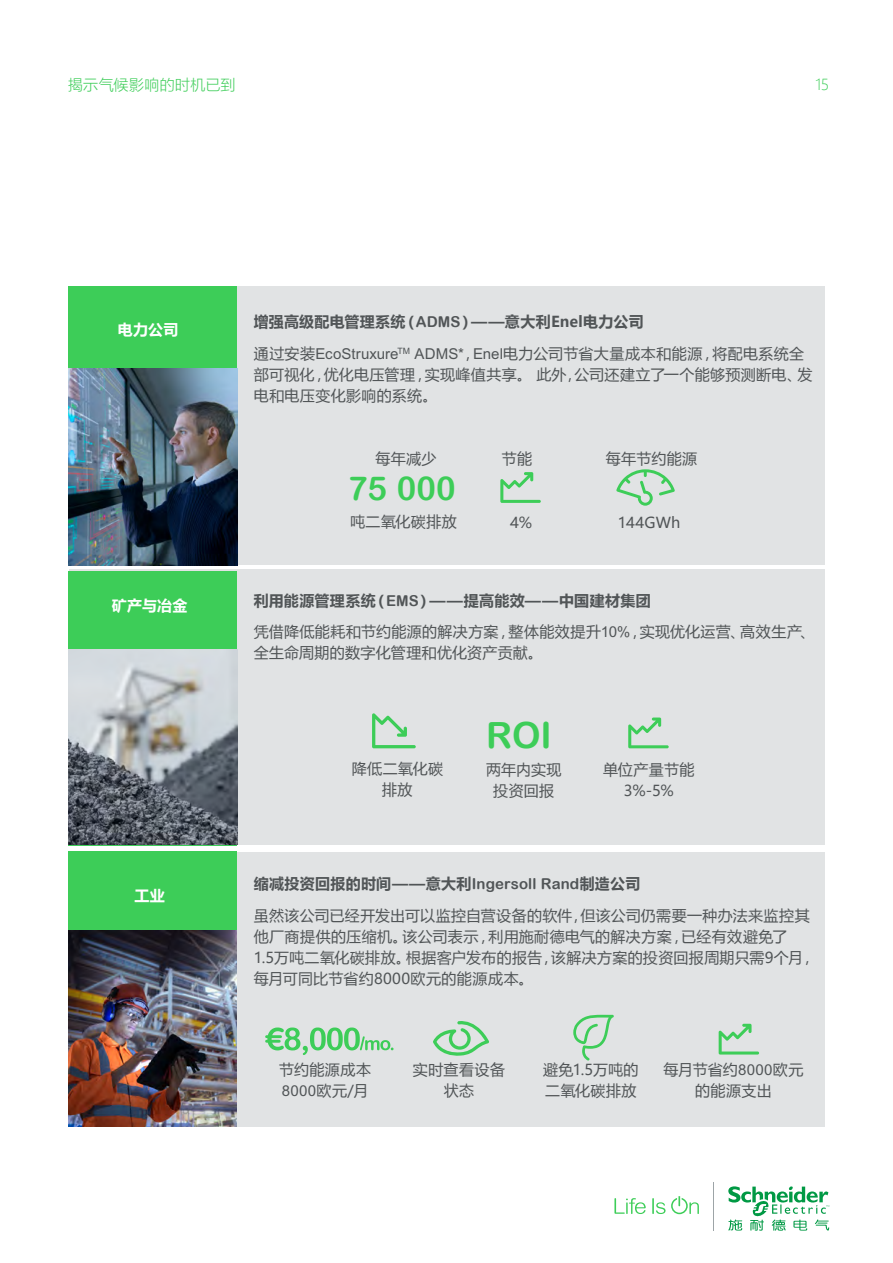
<style>
.page{position:relative;width:893px;height:1263px;background:#fff}
.page>*{position:absolute;margin:0;border:0;box-sizing:border-box;transform-origin:0 0}
.t1{font:700 36.15px "Arial Rounded MT Std";color:#3dcd58}
.t2{font:700 33px "Arial Rounded MT Std";color:#3dcd58}
.t3{font:15px/21px "Microsoft Ya Hei";letter-spacing:.02em;color:#515557}
.t4{font:700 15px/31.8px "Microsoft Ya Hei";letter-spacing:.015em;color:#515557}
.t5{font:300 15px "Microsoft Ya Hei";letter-spacing:.015em;color:#3dcd58}
.t6{font:700 15px "Microsoft Ya Hei";letter-spacing:.015em;color:#fff}
.t7{font:15px "Arial MT Pro";color:#515557}
.s1{font-family:"Arial Rounded MT Std"}
.s2{font-weight:400}
.s3{font-family:"Arial MT Std";font-weight:400}
.s4{font-weight:700}
.s5{font-family:"Arial Rounded MT Std";font-weight:700}
.s6{font-family:"Arial MT Pro"}
.s7{font-family:"Microsoft Ya Hei"}
</style>
<div class="page">
<div style="left:69px;top:286px;width:756px;height:278px;background:#e1e3e4"></div>
<div style="left:69px;top:569px;width:756px;height:276px;background:#e1e3e4"></div>
<div style="left:69px;top:851px;width:756px;height:275px;background:#e1e3e4"></div>
<div style="left:68px;top:286px;width:169px;height:276px;background:#3dcd58"></div>
<div style="left:68px;top:571px;width:169px;height:274px;background:#3dcd58"></div>
<div style="left:68px;top:852px;width:169px;height:274px;background:#3dcd58"></div>
<svg style="left:500px;top:472px;width:41px;height:31px"></svg>
<svg style="left:616px;top:469px;width:59px;height:37px"></svg>
<svg style="left:628px;top:717px;width:41px;height:31px"></svg>
<svg style="left:372px;top:713px;width:44px;height:35px"></svg>
<img style="left:68px;top:369px;width:169px;height:196px">
<img style="left:68px;top:649px;width:169px;height:196px">
<img style="left:68px;top:930px;width:168px;height:196px">
<svg style="left:433px;top:1021px;width:56px;height:35px"></svg>
<svg style="left:719px;top:1024px;width:40px;height:30px"></svg>
<svg style="left:573px;top:1015px;width:41px;height:45px"></svg>
<svg style="left:265px;top:1027px;width:129px;height:28px"></svg>
<svg style="left:728px;top:1186px;width:101px;height:45px"></svg>
<svg style="left:614px;top:1198px;width:32px;height:16px"></svg>
<svg style="left:652px;top:1198px;width:13px;height:16px"></svg>
<svg style="left:671px;top:1196px;width:28px;height:18px"></svg>
<hr style="left:713px;top:1182px;width:1px;height:49px;background:#9da4a7">
<p class="t5" style="left:68px;top:75px;width:169px">揭示气候影响的时机已到</p>
<p class="t5" style="left:815px;top:75px;width:15px">15</p>
<p class="t6" style="left:118px;top:319px;width:62px">电力公司</p>
<p class="t6" style="left:112px;top:595px;width:77px">矿产与冶金</p>
<p class="t6" style="left:135px;top:885px;width:32px">工业</p>
<p class="t4" style="left:254px;top:305px;width:552px">增强高级配电管理系统（<span class="s1">ADMS</span>）——意大利Enel电力公司<br><span class="s2">通过安装</span><span class="s3">EcoStruxure</span><sup>TM</sup> <span class="s3">ADMS*</span><span class="s2">，</span><span class="s3">Enel</span><span class="s2">电力公司节省大量成本和能源，将配电系统全</span></p>
<p class="t3" style="left:254px;top:364px;width:560px">部可视化，优化电压管理，实现峰值共享。 此外，公司还建立了一个能够预测断电、发电和电压变化影响的系统。</p>
<p class="t3" style="left:376px;top:447px;width:62px">每年减少</p>
<h2 class="t2" style="left:348px;top:469px;width:109px">75 000</h2>
<p class="t3" style="left:350px;top:510px;width:108px">吨二氧化碳排放</p>
<p class="t3" style="left:502px;top:447px;width:32px">节能</p>
<p class="t3" style="left:606px;top:447px;width:93px">每年节约能源</p>
<p class="t3" style="left:510px;top:511px;width:23px">4%</p>
<p class="t3" style="left:618px;top:511px;width:64px">144GWh</p>
<p class="t3" style="left:254px;top:584px;width:563px;line-height:31.8px"><span class="s4">利用能源管理系统（</span><span class="s5">EMS</span><span class="s4">）——提高能效——中国建材集团<br></span>凭借降低能耗和节约能源的解决方案，整体能效提升<span class="s6">10%</span>，实现优化运营、高效生产、</p>
<p class="t3" style="left:254px;top:642px;width:291px">全生命周期的数字化管理和优化资产贡献。</p>
<p class="t3" style="left:352px;top:758px;width:93px;text-align:center">降低二氧化碳排放</p>
<h1 class="t1" style="left:486px;top:714px;width:67px">ROI</h1>
<p class="t3" style="left:486px;top:759px;width:77px;text-align:center">两年内实现投资回报</p>
<p class="t3" style="left:603px;top:759px;width:93px;text-align:center">单位产量节能<br>3%-5%</p>
<p class="t3" style="left:254px;top:867px;width:557px;line-height:31.8px"><span class="s4">缩减投资回报的时间——意大利</span><span class="s5">Ingersoll Rand</span><span class="s4">制造公司<br></span>虽然该公司已经开发出可以监控自营设备的软件，但该公司仍需要一种办法来监控其</p>
<p class="t3" style="left:254px;top:925px;width:563px">他厂商提供的压缩机。该公司表示，利用施耐德电气的解决方案，已经有效避免了<br>1.5万吨二氧化碳排放。根据客户发布的报告，该解决方案的投资回报周期只需9个月，每月可同比节省约8000欧元的能源成本。</p>
<p class="t3" style="left:279px;top:1059px;width:94px">节约能源成本</p>
<p class="t7" style="left:282px;top:1082px;width:88px">8000<span class="s7">欧元/月</span></p>
<p class="t3" style="left:413px;top:1059px;width:94px;text-align:center">实时查看设备状态</p>
<p class="t3" style="left:543px;top:1059px;width:97px">避免1.5万吨的二氧化碳排放</p>
<p class="t3" style="left:663px;top:1059px;width:142px;text-align:center">每月节省约<span class="s6">8000</span>欧元的能源支出</p>
</div>
